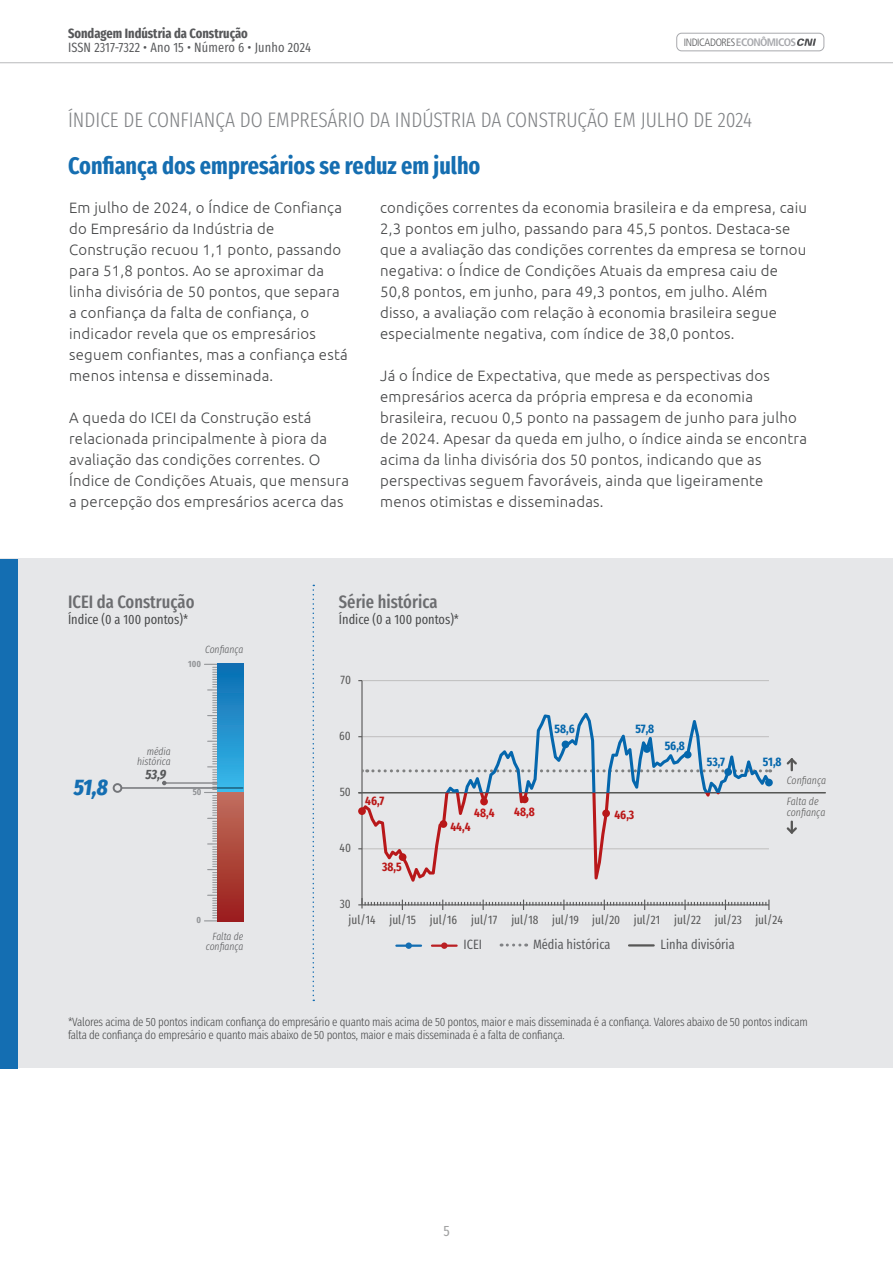
<style>
.page{position:relative;width:893px;height:1263px;background:#fff}
.page>*{position:absolute;margin:0;border:0;box-sizing:border-box;transform-origin:0 0}
.SUBTITULO_azul{font:700 24px "Fira Sans Compressed";color:#156eb1}
.GRA_TAB_-_Subtítulo_preto{font:italic 800 22.5px "Fira Sans Compressed";color:#146eb2}
.SECÇÃO{font:300 21px "Fira Sans Compressed";color:#808285}
.GRA_TAB_-Título_cinza_escuro{font:500 18px "Fira Sans Compressed";color:#6c6d70}
.TEXTO_corrido{font:300 15px/21px "Ubuntu";letter-spacing:.015em;color:#454647}
.t1{font:15px "Fira Sans Compressed";color:#454647}
.inGRA_legendas{font:13.5px "Fira Sans Compressed";color:#57585a}
.GRA_TAB_-_Subtítulo_preto-2{font:13.5px "Fira Sans Compressed";color:#454647}
.t2{font:700 13.5px "Fira Sans Compressed";color:#57585a}
.t3{font:italic 700 13.5px "Fira Sans Compressed";color:#57585a}
.t4{font:12.3px "Fira Sans Compressed";color:#5a5a5a}
.t5{font:700 12.3px "Fira Sans Compressed";letter-spacing:-.005em;color:#0667ac}
.t6{font:700 12.3px "Fira Sans Compressed";letter-spacing:.005em;color:#b91818}
.t7{font:700 12.3px "Fira Sans Compressed";color:#c01718}
.GRA_TAB_-_NOTAS{font:300 12px/13.5px "Fira Sans Compressed";letter-spacing:-.02em;color:#454647}
.t8{font:italic 300 10.65px/20.5px "Fira Sans Compressed";color:#575756}
.t9{font:300 condensed 10.65px "Frutiger LT Pro";letter-spacing:-.035em;color:#57585a}
.inGRA_legendas-2{font:italic 300 10.5px "Fira Sans Compressed";color:#57585a}
.t10{font:700 9px "Fira Sans Compressed";color:#939598}
.s1{font-weight:700;font-size:10.8px;color:#a8a9ad}
</style>
<div class="page">
<hr style="left:0;top:62px;width:893px;height:1px;background:#808285">
<div style="left:676px;top:33px;width:148px;height:18px;border:1px solid #a8a9ad;border-radius:5px"></div>
<svg style="left:797px;top:39px;width:19px;height:7px"></svg>
<div style="left:0;top:558px;width:893px;height:510px;background:#e6e7e9"></div>
<div style="left:0;top:559px;width:17px;height:509px;background:#146eb2"></div>
<svg style="left:313px;top:585px;width:1px;height:416px"></svg>
<svg style="left:204px;top:664px;width:13px;height:257px"></svg>
<div style="left:217px;top:664px;width:26px;height:128px;background:linear-gradient(to bottom,#0c6cb1,#39b9ea)"></div>
<div style="left:217px;top:792px;width:26px;height:129px;background:linear-gradient(to bottom,#c16f5d,#9b1d1a)"></div>
<hr style="left:164px;top:782px;width:53px;height:1px;background:#6c6d70">
<svg style="left:162px;top:781px;width:4px;height:4px"></svg>
<hr style="left:121px;top:787px;width:122px;height:2px;background:#808285">
<div style="left:113px;top:783px;width:9px;height:10px;border:2px solid #808285;border-radius:50%"></div>
<svg style="left:405px;top:942px;width:7px;height:7px"></svg>
<hr style="left:396px;top:944px;width:25px;height:3px;background:#146eb2">
<div style="left:441px;top:942px;width:6px;height:7px;background:#ba2024;border-radius:50%"></div>
<hr style="left:432px;top:944px;width:25px;height:3px;background:#ba2024">
<svg style="left:501px;top:943px;width:26px;height:3px"></svg>
<hr style="left:629px;top:944px;width:25px;height:2px;background:#575756">
<svg style="left:787px;top:758px;width:10px;height:13px"></svg>
<svg style="left:787px;top:820px;width:10px;height:13px"></svg>
<hr style="left:359px;top:792px;width:466px;height:1px;background:#575856">
<hr style="left:362px;top:680px;width:407px;height:1px;background:#bfbebe">
<hr style="left:361px;top:681px;width:2px;height:224px;background:#5a5a5a">
<svg style="left:358px;top:898px;width:411px;height:12px"></svg>
<hr style="left:362px;top:904px;width:407px;height:1px;background:#5a5a5a">
<div style="left:765px;top:779px;width:8px;height:7px;background:#0667ac;border-radius:50%"></div>
<svg style="left:358px;top:713px;width:413px;height:169px"></svg>
<p class="t2" style="left:68px;top:22px;width:181px">Sondagem Indústria da Construção</p>
<p class="inGRA_legendas" style="left:68px;top:37px;width:244px">ISSN 2317-7322 • Ano 15 • Número 6 • Junho 2024</p>
<p class="t9" style="left:684px;top:36px;width:114px">INDICADORES<span class="s1">ECONÔMICOS</span></p>
<p class="SECÇÃO" style="left:68px;top:105px;width:686px">ÍNDICE DE CONFIANÇA DO EMPRESÁRIO DA INDÚSTRIA DA CONSTRUÇÃO EM JULHO DE 2024</p>
<p class="SUBTITULO_azul" style="left:68px;top:146px;width:414px">Confiança dos empresários se reduz em julho</p>
<p class="TEXTO_corrido" style="left:380px;top:197px;width:428px">condições correntes da economia brasileira e da empresa, caiu 2,3 pontos em julho, passando para 45,5 pontos. Destaca-se que a avaliação das condições correntes da empresa se tornou negativa: o Índice de Condições Atuais da empresa caiu de 50,8 pontos, em junho, para 49,3 pontos, em julho. Além disso, a avaliação com relação à economia brasileira segue especialmente negativa, com índice de 38,0 pontos.</p>
<p class="TEXTO_corrido" style="left:380px;top:365px;width:428px">Já o Índice de Expectativa, que mede as perspectivas dos empresários acerca da própria empresa e da economia brasileira, recuou 0,5 ponto na passagem de junho para julho de 2024. Apesar da queda em julho, o índice ainda se encontra acima da linha divisória dos 50 pontos, indicando que as perspectivas seguem favoráveis, ainda que ligeiramente menos otimistas e disseminadas.</p>
<p class="TEXTO_corrido" style="left:69px;top:197px;width:280px">Em julho de 2024, o Índice de Confiança do Empresário da Indústria de Construção recuou 1,1 ponto, passando para 51,8 pontos. Ao se aproximar da linha divisória de 50 pontos, que separa a confiança da falta de confiança, o indicador revela que os empresários seguem confiantes, mas a confiança está menos intensa e disseminada.</p>
<p class="TEXTO_corrido" style="left:69px;top:407px;width:281px">A queda do ICEI da Construção está relacionada principalmente à piora da avaliação das condições correntes. O Índice de Condições Atuais, que mensura a percepção dos empresários acerca das</p>
<p class="GRA_TAB_-Título_cinza_escuro" style="left:68px;top:587px;width:128px">ICEI da Construção</p>
<p class="GRA_TAB_-_Subtítulo_preto-2" style="left:68px;top:609px;width:122px">Índice (0 a 100 pontos)*</p>
<p class="inGRA_legendas-2" style="left:205px;top:642px;width:40px">Confiança</p>
<p class="t10" style="left:188px;top:657px;width:14px">100</p>
<p class="GRA_TAB_-_Subtítulo_preto" style="left:74px;top:768px;width:36px">51,8</p>
<p class="inGRA_legendas-2" style="left:147px;top:743px;width:26px">média</p>
<p class="inGRA_legendas-2" style="left:137px;top:754px;width:35px">histórica</p>
<p class="t3" style="left:146px;top:763px;width:22px">53,9</p>
<p class="t10" style="left:193px;top:784px;width:10px">50</p>
<p class="t10" style="left:196px;top:913px;width:6px">0</p>
<p class="inGRA_legendas-2" style="left:213px;top:928px;width:32px">Falta de</p>
<p class="inGRA_legendas-2" style="left:206px;top:939px;width:39px">confiança</p>
<p class="GRA_TAB_-Título_cinza_escuro" style="left:339px;top:587px;width:100px">Série histórica</p>
<p class="GRA_TAB_-_Subtítulo_preto-2" style="left:339px;top:609px;width:122px">Índice (0 a 100 pontos)*</p>
<p class="t4" style="left:340px;top:670px;width:12px">70</p>
<p class="t4" style="left:339px;top:726px;width:13px">60</p>
<p class="t4" style="left:340px;top:783px;width:13px">50</p>
<p class="t4" style="left:339px;top:839px;width:13px">40</p>
<p class="t4" style="left:340px;top:895px;width:12px">30</p>
<p class="t6" style="left:365px;top:790px;width:21px">46,7</p>
<p class="t6" style="left:382px;top:857px;width:21px">38,5</p>
<p class="t5" style="left:555px;top:718px;width:22px">58,6</p>
<p class="t7" style="left:474px;top:802px;width:22px">48,4</p>
<p class="t7" style="left:514px;top:801px;width:22px">48,8</p>
<p class="t6" style="left:450px;top:816px;width:22px">44,4</p>
<p class="t5" style="left:635px;top:718px;width:20px">57,8</p>
<p class="t5" style="left:665px;top:735px;width:22px">56,8</p>
<p class="t6" style="left:614px;top:804px;width:21px">46,3</p>
<p class="t5" style="left:707px;top:751px;width:20px">53,7</p>
<p class="t5" style="left:763px;top:751px;width:20px">51,8</p>
<p class="t8" style="left:787px;top:770px;width:41px">Confiança<br>Falta de</p>
<p class="t8" style="left:787px;top:802px;width:40px">confiança</p>
<p class="t4" style="left:349px;top:910px;width:436px">jul/14 jul/15 jul/16 jul/17 jul/18 jul/19 jul/20 jul/21 jul/22 jul/23 jul/24</p>
<p class="inGRA_legendas" style="left:464px;top:934px;width:20px">ICEI</p>
<p class="inGRA_legendas" style="left:533px;top:934px;width:79px">Média histórica</p>
<p class="inGRA_legendas" style="left:661px;top:934px;width:76px">Linha divisória</p>
<p class="GRA_TAB_-_NOTAS" style="left:68px;top:1015px;width:741px">*Valores acima de 50 pontos indicam confiança do empresário e quanto mais acima de 50 pontos, maior e mais disseminada é a confiança. Valores abaixo de 50 pontos indicam falta de confiança do empresário e quanto mais abaixo de 50 pontos, maior e mais disseminada é a falta de confiança.</p>
<p class="t1" style="left:443px;top:1219px;width:8px">5</p>
</div>
